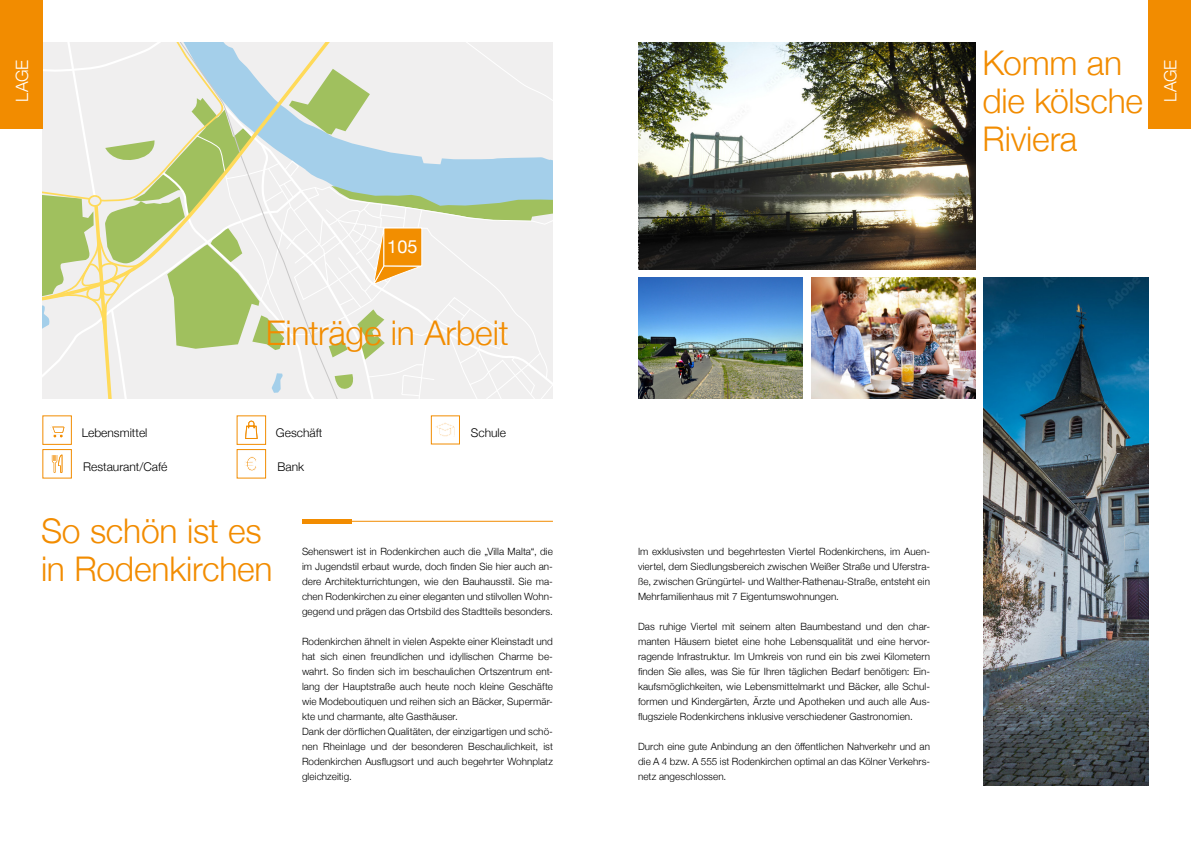
<style>
.page{position:relative;width:1191px;height:842px;background:#fff}
.page>*{position:absolute;margin:0;border:0;box-sizing:border-box;transform-origin:0 0}
.t1{font:300 34px/38px "Helvetica Neue";letter-spacing:-.005em;color:#f28c00}
.t2{font:18px "Helvetica Neue";color:#fff}
.t3{font:300 17px "Helvetica Neue";letter-spacing:-.005em;color:#fff}
.t4{font:300 12px "Helvetica Neue";color:#000}
.t5{font:300 10px/15px "Helvetica Neue";letter-spacing:.01em;color:#000;text-align:justify}
</style>
<div class="page">
<div style="left:43px;top:415px;width:29px;height:30px;background:#fff;border:1px solid #f28c00"></div>
<svg style="left:50px;top:425px;width:14px;height:12px"></svg>
<div style="left:43px;top:449px;width:29px;height:29px;background:#fff;border:1px solid #f28c00"></div>
<svg style="left:52px;top:455px;width:10px;height:18px"></svg>
<div style="left:237px;top:415px;width:29px;height:30px;background:#fff;border:1px solid #f28c00"></div>
<svg style="left:245px;top:420px;width:13px;height:19px"></svg>
<div style="left:431px;top:415px;width:29px;height:29px;background:#fff;border:1px solid #f28c00"></div>
<svg style="left:436px;top:422px;width:19px;height:14px"></svg>
<div style="left:237px;top:449px;width:29px;height:29px;background:#fff;border:1px solid #f28c00"></div>
<svg style="left:245px;top:456px;width:12px;height:15px"></svg>
<hr style="left:302px;top:521px;width:251px;height:1px;background:#f28c00">
<div style="left:302px;top:519px;width:49px;height:5px;background:#f28c00"></div>
<img style="left:984px;top:278px;width:164px;height:507px">
<img style="left:811px;top:278px;width:164px;height:121px">
<img style="left:638px;top:278px;width:164px;height:121px">
<img style="left:638px;top:43px;width:337px;height:226px">
<svg style="left:43px;top:43px;width:510px;height:356px"></svg>
<div style="left:0;top:0;width:43px;height:128px;background:#f28c00"></div>
<div style="left:1148px;top:0;width:43px;height:128px;background:#f28c00"></div>
<h1 class="t1" style="left:982px;top:42px;width:162px">Komm an die kölsche<br>Riviera</h1>
<h3 class="t3" style="left:8px;top:102px;width:44px;rotate:-90deg">LAGE</h3>
<h3 class="t3" style="left:1156px;top:102px;width:44px;rotate:-90deg">LAGE</h3>
<h2 class="t2" style="left:387px;top:234px;width:32px">105</h2>
<p class="t4" style="left:82px;top:423px;width:67px">Lebensmittel</p>
<p class="t4" style="left:83px;top:457px;width:86px">Restaurant/Café</p>
<h1 class="t1" style="left:266px;top:311px;width:244px">Einträge in Arbeit</h1>
<p class="t4" style="left:276px;top:423px;width:48px">Geschäft</p>
<p class="t4" style="left:471px;top:423px;width:37px">Schule</p>
<p class="t4" style="left:277px;top:457px;width:28px">Bank</p>
<h1 class="t1" style="left:41px;top:510px;width:233px">So schön ist es in Rodenkirchen</h1>
<p class="t5" style="left:302px;top:543px;width:252px">Sehenswert ist in Rodenkirchen auch die „Villa Malta“, die im Jugendstil erbaut wurde, doch finden Sie hier auch an&shy;dere Architekturrichtungen, wie den Bauhausstil. Sie ma&shy;chen Rodenkirchen zu einer eleganten und stilvollen Wohn&shy;gegend und prägen das Ortsbild des Stadtteils besonders.</p>
<p class="t5" style="left:302px;top:633px;width:252px;text-align:left">Rodenkirchen ähnelt in vielen Aspekte einer Kleinstadt und hat sich einen freundlichen und idyllischen Charme be&shy;wahrt. So finden sich im beschaulichen Ortszentrum ent&shy;lang der Hauptstraße auch heute noch kleine Geschäfte wie Modeboutiquen und reihen sich an Bäcker, Supermär&shy;kte und charmante, alte Gasthäuser.<br>Dank der dörflichen Qualitäten, der einzigartigen und schö&shy;nen Rheinlage und der besonderen Beschaulichkeit, ist Rodenkirchen Ausflugsort und auch begehrter Wohnplatz gleichzeitig.</p>
<p class="t5" style="left:638px;top:543px;width:293px">Im exklusivsten und begehrtesten Viertel Rodenkirchens, im Auen&shy;viertel, dem Siedlungsbereich zwischen Weißer Straße und Uferstra&shy;ße, zwischen Grüngürtel- und Walther-Rathenau-Straße, entsteht ein Mehrfamilienhaus mit 7 Eigentumswohnungen.</p>
<p class="t5" style="left:638px;top:618px;width:293px">Das ruhige Viertel mit seinem alten Baumbestand und den char&shy;manten Häusern bietet eine hohe Lebensqualität und eine hervor&shy;ragende Infrastruktur. Im Umkreis von rund ein bis zwei Kilometern finden Sie alles, was Sie für Ihren täglichen Bedarf benötigen: Ein&shy;kaufsmöglichkeiten, wie Lebensmittelmarkt und Bäcker, alle Schul&shy;formen und Kindergärten, Ärzte und Apotheken und auch alle Aus&shy;flugsziele Rodenkirchens inklusive verschiedener Gastronomien.</p>
<p class="t5" style="left:638px;top:738px;width:293px">Durch eine gute Anbindung an den öffentlichen Nahverkehr und an die A 4 bzw. A 555 ist Rodenkirchen optimal an das Kölner Verkehrs&shy;netz angeschlossen.</p>
</div>
